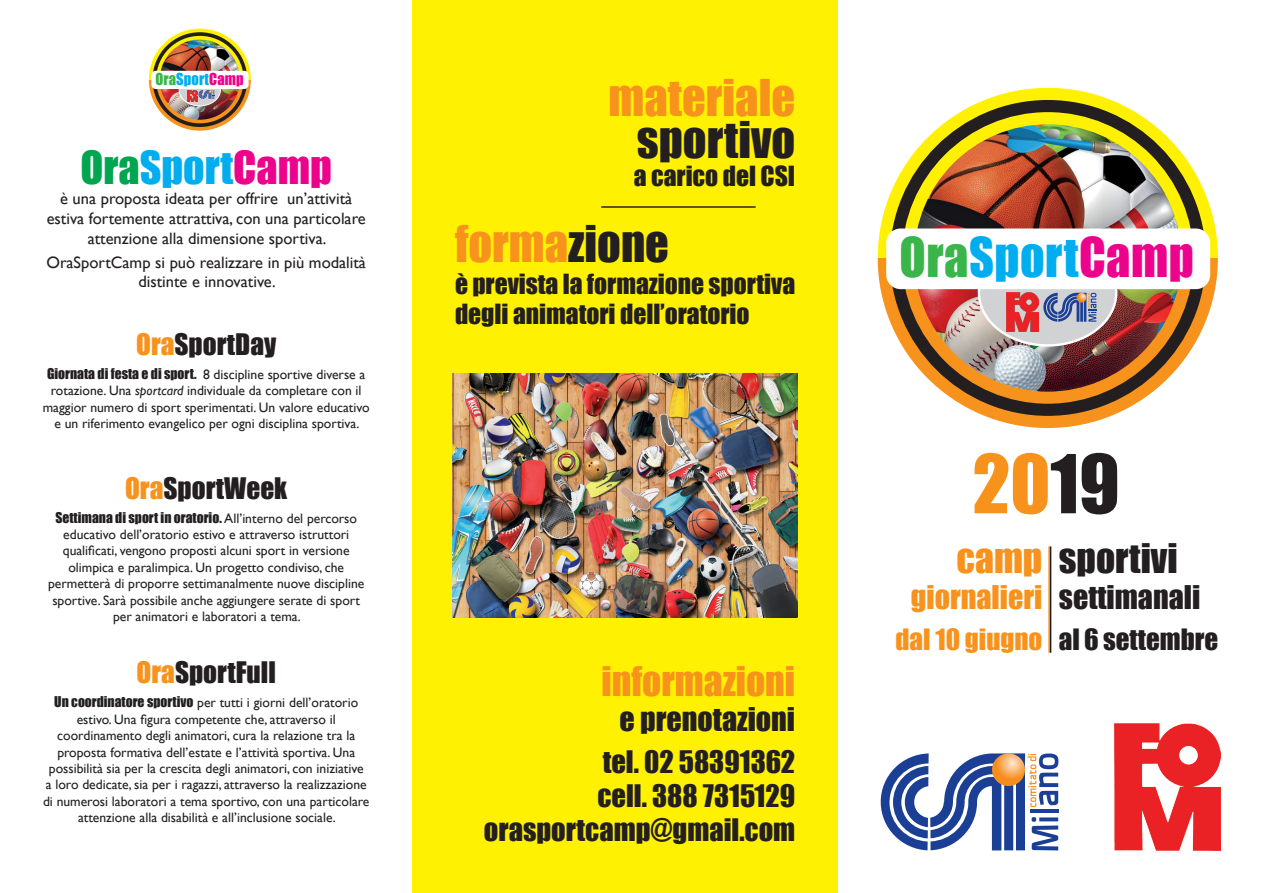
<style>
.page{position:relative;width:1263px;height:893px;background:#fff}
.page>*{position:absolute;margin:0;border:0;box-sizing:border-box;transform-origin:0 0}
.t1{font:75px "Impact";color:#f7931d}
.t2{font:50.4px "Impact";letter-spacing:.01em;color:#00aeef;scale:.96 1}
.t3{font:46.5px "Impact";color:#f7931d}
.t4{font:46.5px "Impact";color:#231f20}
.t5{font:42px "Impact";color:#00aeef}
.t6{font:37.5px "Impact";color:#231f20}
.t7{font:37.5px "Impact";color:#f7931d}
.t8{font:30px "Impact";color:#231f20}
.t9{font:30px "Impact";color:#f7931d}
.t10{font:28.5px/34.2px "Impact";color:#231f20;text-align:right}
.t11{font:27.3px "Impact";color:#231f20}
.t12{font:27px "Impact";color:#231f20}
.t13{font:27px "Impact";color:#f7931d}
.t14{font:25.5px/30.6px "Impact";color:#231f20}
.t15{font:16.5px/19.8px "Gill Sans";color:#231f20;text-align:center}
.t16{font:15.15px "Impact";letter-spacing:.01em;color:#00aeef;scale:.96 1}
.t17{font:13.65px/16.4px "Gill Sans";color:#231f20;text-align:center}
.t18{font:13.65px "Impact";color:#231f20}
.s1{color:#3ab54a}
.s2{color:#ed028c}
.s3{color:#00a54f}
.s4{color:#f7931d}
.s5{font-family:"Impact"}
.s6{font-style:italic}
.s7{font-family:"Gill Sans"}
.s8{color:#231f20}
</style>
<div class="page">
<div style="left:412px;top:0;width:426px;height:893px;background:#fff101"></div>
<img style="left:452px;top:373px;width:346px;height:244px">
<img style="left:1114px;top:723px;width:106px;height:127px">
<svg style="left:880px;top:753px;width:178px;height:97px"></svg>
<svg style="left:992px;top:753px;width:33px;height:33px"></svg>
<hr style="left:1048px;top:546px;width:2px;height:107px;background:#f7931d">
<hr style="left:1050px;top:546px;width:1px;height:107px;background:#231f20">
<hr style="left:601px;top:206px;width:155px;height:2px;background:#231f20">
<svg style="left:878px;top:258px;width:340px;height:170px"></svg>
<svg style="left:878px;top:88px;width:340px;height:170px"></svg>
<img style="left:890px;top:100px;width:316px;height:316px">
<div style="left:979px;top:240px;width:137px;height:105px;background:#d1d2d4;border-radius:50%"></div>
<div style="left:886px;top:228px;width:324px;height:61px;background:#fff;border-radius:14px"></div>
<img style="left:1006px;top:293px;width:32px;height:39px">
<svg style="left:1043px;top:293px;width:53px;height:29px"></svg>
<img style="left:149px;top:29px;width:102px;height:102px">
<p class="t16" style="left:155px;top:68px;width:93px"><span class="s1">Ora</span>Sport<span class="s2">Camp</span></p>
<h3 class="t5" style="left:81px;top:135px;width:253px"><span class="s3">Ora</span>Sport<span class="s2">Camp</span></h3>
<p class="t15" style="left:47px;top:188px;width:321px">è una proposta ideata per offrire un’attività estiva fortemente attrattiva, con una particolare attenzione alla dimensione sportiva.</p>
<p class="t15" style="left:46px;top:252px;width:321px">OraSportCamp si può realizzare in più modalità distinte e innovative.</p>
<h3 class="t11" style="left:136px;top:323px;width:142px"><span class="s4">Ora</span>SportDay</h3>
<p class="t17" style="left:43px;top:366px;width:328px"><span class="s5">Giornata di festa e di sport.</span> 8 discipline sportive diverse a rotazione. Una <span class="s6">sportcard</span> individuale da completare con il maggior numero di sport sperimentati. Un valore educativo e un riferimento evangelico per ogni disciplina sportiva.</p>
<h3 class="t11" style="left:125px;top:467px;width:164px"><span class="s4">Ora</span>SportWeek</h3>
<p class="t18" style="left:55px;top:507px;width:303px">Settimana di sport in oratorio. <span class="s7">All’interno del percorso</span></p>
<p class="t17" style="left:48px;top:526px;width:318px">educativo dell’oratorio estivo e attraverso istruttori qualificati, vengono proposti alcuni sport in versione olimpica e paralimpica. Un progetto condiviso, che permetterà di proporre settimanalmente nuove discipline sportive. Sarà possibile anche aggiungere serate di sport per animatori e laboratori a tema.</p>
<h3 class="t11" style="left:137px;top:651px;width:141px"><span class="s4">Ora</span>SportFull</h3>
<p class="t17" style="left:43px;top:695px;width:328px"><span class="s5">Un coordinatore sportivo</span> per tutti i giorni dell’oratorio estivo. Una figura competente che, attraverso il coordinamento degli animatori, cura la relazione tra la proposta formativa dell’estate e l’attività sportiva. Una possibilità sia per la crescita degli animatori, con iniziative<br>a loro dedicate, sia per i ragazzi, attraverso la realizzazione di numerosi laboratori a tema sportivo, con una particolare attenzione alla disabilità e all’inclusione sociale.</p>
<h3 class="t3" style="left:609px;top:62px;width:188px">materiale</h3>
<h3 class="t4" style="left:637px;top:104px;width:160px">sportivo</h3>
<h3 class="t14" style="left:634px;top:160px;width:163px">a carico del CSI</h3>
<h3 class="t3" style="left:455px;top:208px;width:216px">forma<span class="s8">zione</span></h3>
<h3 class="t14" style="left:455px;top:268px;width:342px">è prevista la formazione sportiva degli animatori dell’oratorio</h3>
<h3 class="t7" style="left:602px;top:652px;width:195px">informazioni</h3>
<h3 class="t8" style="left:620px;top:696px;width:177px">e prenotazioni</h3>
<h3 class="t10" style="left:484px;top:744px;width:313px">tel. 02 58391362<br>cell. 388 7315129 orasportcamp@gmail.com</h3>
<h2 class="t2" style="left:899px;top:218px;width:308px"><span class="s1">Ora</span>Sport<span class="s2">Camp</span></h2>
<h1 class="t1" style="left:972px;top:426px;width:149px">20<span class="s8">19</span></h1>
<h3 class="t6" style="left:956px;top:529px;width:223px"><span class="s4">camp</span> sportivi</h3>
<h3 class="t8" style="left:1059px;top:574px;width:143px">settimanali</h3>
<h3 class="t12" style="left:1059px;top:618px;width:161px">al 6 settembre</h3>
<h3 class="t9" style="left:911px;top:574px;width:133px">giornalieri</h3>
<h3 class="t13" style="left:896px;top:618px;width:148px">dal 10 giugno</h3>
</div>
